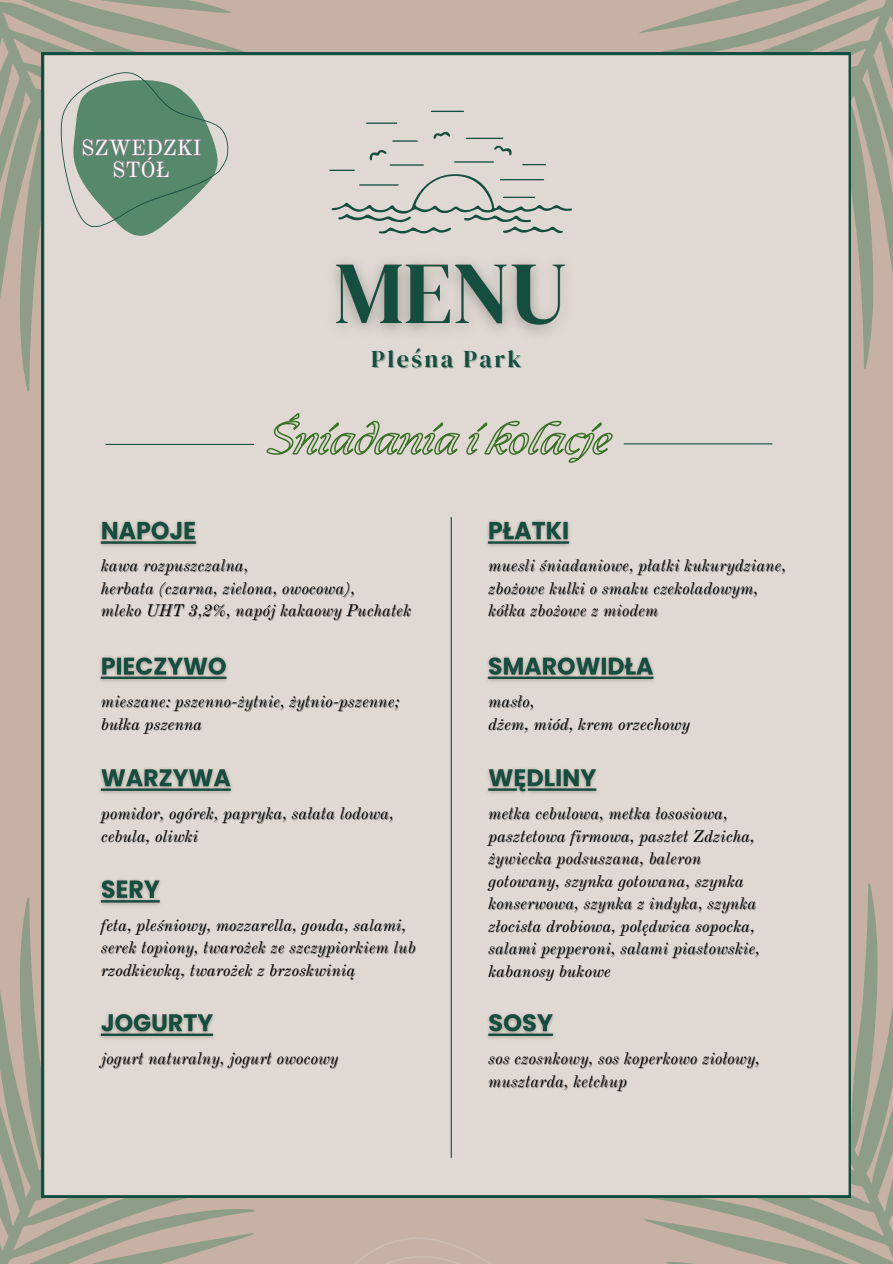
<style>
.page{position:relative;width:893px;height:1264px;background:#fff}
.page>*{position:absolute;margin:0;border:0;box-sizing:border-box;transform-origin:0 0}
.t1{font:23.85px "DM Serif Display";letter-spacing:.11em;color:#144e3f}
.t2{font:21.45px/21.3px "Old Standard";color:#fff;text-align:center}
.t3{font:italic 16.5px/22.5px "Old Standard";color:#000}
</style>
<div class="page">
<div style="left:0;top:0;width:892px;height:1263px;background:#c6b1a4"></div>
<svg style="left:626px;top:876px;width:266px;height:387px"></svg>
<svg style="left:0;top:0;width:271px;height:398px"></svg>
<svg style="left:0;top:890px;width:271px;height:373px"></svg>
<svg style="left:622px;top:0;width:270px;height:375px"></svg>
<div style="left:42px;top:53px;width:808px;height:1144px;background:#e0d9d3"></div>
<svg style="left:329px;top:111px;width:243px;height:123px;background:#d0cec8"></svg>
<svg style="left:265px;top:412px;width:348px;height:52px;background:#c3c6b4"></svg>
<hr style="left:623px;top:443px;width:149px;height:1px;background:#144e3f">
<hr style="left:450px;top:517px;width:2px;height:640px;background:#144e3f">
<svg style="left:356px;top:1238px;width:133px;height:25px"></svg>
<hr style="left:105px;top:444px;width:149px;height:1px;background:#144e3f">
<img style="left:314px;top:234px;width:273px;height:119px">
<svg style="left:53px;top:59px;width:184px;height:184px;background:#9aaf9e"></svg>
<img style="left:94px;top:514px;width:108px;height:37px">
<img style="left:481px;top:514px;width:94px;height:37px">
<img style="left:94px;top:650px;width:140px;height:36px">
<img style="left:94px;top:762px;width:144px;height:36px">
<img style="left:94px;top:873px;width:72px;height:37px">
<img style="left:481px;top:650px;width:180px;height:36px">
<img style="left:482px;top:1007px;width:78px;height:36px">
<img style="left:482px;top:762px;width:121px;height:37px">
<img style="left:94px;top:1007px;width:126px;height:36px">
<h2 class="t2" style="left:81px;top:137px;width:122px">SZWEDZKI<br>STÓŁ</h2>
<h1 class="t1" style="left:371px;top:342px;width:152px">Pleśna Park</h1>
<p class="t3" style="left:101px;top:554px;width:312px">kawa rozpuszczalna,<br>herbata (czarna, zielona, owocowa),<br>mleko UHT 3,2%, napój kakaowy Puchatek</p>
<p class="t3" style="left:488px;top:554px;width:299px">muesli śniadaniowe, płatki kukurydziane, zbożowe kulki o smaku czekoladowym, kółka zbożowe z miodem</p>
<p class="t3" style="left:101px;top:690px;width:300px">mieszane: pszenno-żytnie, żytnio-pszenne; bułka pszenna</p>
<p class="t3" style="left:488px;top:690px;width:203px">masło,<br>dżem, miód, krem orzechowy</p>
<p class="t3" style="left:101px;top:802px;width:294px">pomidor, ogórek, papryka, sałata lodowa, cebula, oliwki</p>
<p class="t3" style="left:101px;top:914px;width:316px">feta, pleśniowy, mozzarella, gouda, salami, serek topiony, twarożek ze szczypiorkiem lub rzodkiewką, twarożek z brzoskwinią</p>
<p class="t3" style="left:101px;top:1047px;width:239px">jogurt naturalny, jogurt owocowy</p>
<p class="t3" style="left:488px;top:802px;width:273px">metka cebulowa, metka łososiowa, pasztetowa firmowa, pasztet Zdzicha, żywiecka podsuszana, baleron gotowany, szynka gotowana, szynka konserwowa, szynka z indyka, szynka złocista drobiowa, polędwica sopocka, salami pepperoni, salami piastowskie, kabanosy bukowe</p>
<p class="t3" style="left:488px;top:1047px;width:273px">sos czosnkowy, sos koperkowo ziołowy, musztarda, ketchup</p>
</div>
